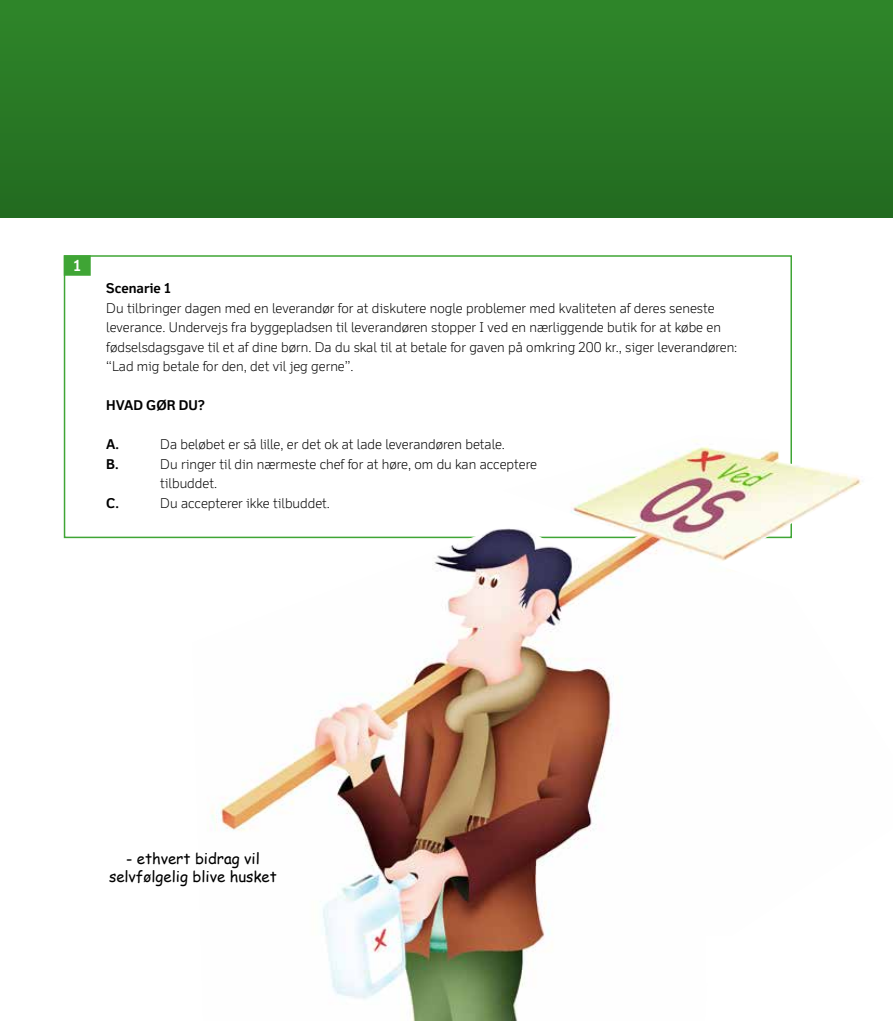
<style>
.page{position:relative;width:893px;height:1021px;background:#fff}
.page>*{position:absolute;margin:0;border:0;box-sizing:border-box;transform-origin:0 0}
.t1{font:15px/18px "Comic Sans MS";color:#000;text-align:center}
.t2{font:700 15px "Felbridge DONG Energy";color:#fff}
.t3{font:300 13.5px/19.5px "Felbridge DONG Energy";color:#000}
.t4{font:700 13.5px "Felbridge DONG Energy";color:#000}
</style>
<div class="page">
<div style="left:0;top:0;width:893px;height:218px;background:linear-gradient(to right,#297825,#297825)"></div>
<svg style="left:63px;top:255px;width:729px;height:284px"></svg>
<div style="left:64px;top:255px;width:27px;height:21px;background:#3fa535"></div>
<img style="left:192px;top:435px;width:669px;height:585px">
<div style="left:706px;top:935px;width:166px;height:47px;background:#fff"></div>
<p class="t2" style="left:74px;top:256px;width:9px">1</p>
<p class="t4" style="left:106px;top:280px;width:66px">Scenarie 1</p>
<p class="t3" style="left:106px;top:298px;width:633px">Du tilbringer dagen med en leverandør for at diskutere nogle problemer med kvaliteten af deres seneste leverance. Undervejs fra byggepladsen til leverandøren stopper I ved en nærliggende butik for at købe en fødselsdagsgave til et af dine børn. Da du skal til at betale for gaven på omkring 200 kr., siger leverandøren: “Lad mig betale for den, det vil jeg gerne”.</p>
<p class="t4" style="left:106px;top:397px;width:100px">HVAD GØR DU?</p>
<p class="t4" style="left:106px;top:436px;width:14px">A.</p>
<p class="t3" style="left:160px;top:434px;width:346px">Da beløbet er så lille, er det ok at lade leverandøren betale.</p>
<p class="t4" style="left:106px;top:455px;width:14px">B.</p>
<p class="t3" style="left:160px;top:454px;width:378px">Du ringer til din nærmeste chef for at høre, om du kan acceptere tilbuddet.</p>
<p class="t4" style="left:106px;top:494px;width:14px">C.</p>
<p class="t3" style="left:160px;top:493px;width:171px">Du accepterer ikke tilbuddet.</p>
<p class="t1" style="left:109px;top:848px;width:169px">- ethvert bidrag vil selvfølgelig blive husket</p>
</div>
